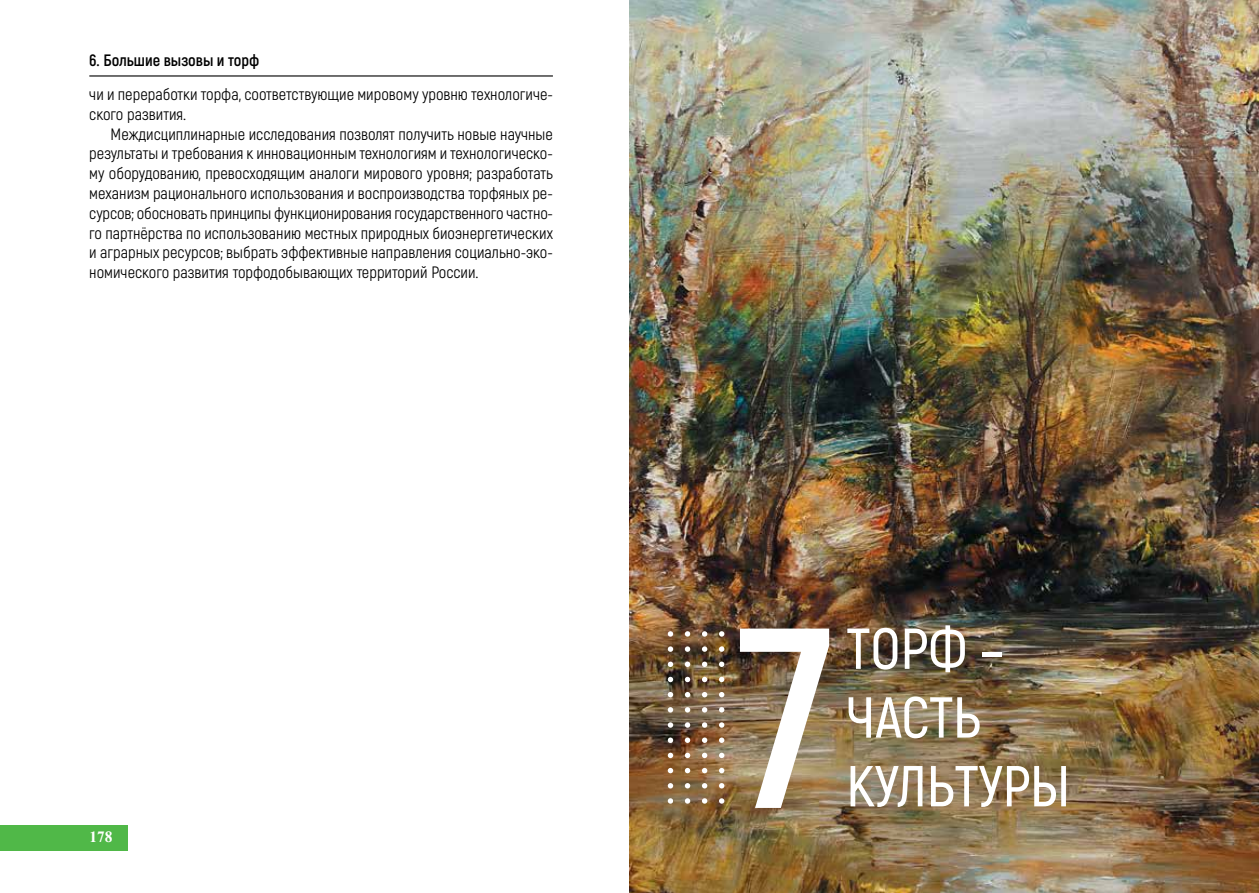
<style>
.page{position:relative;width:1259px;height:893px;background:#fff}
.page>*{position:absolute;margin:0;border:0;box-sizing:border-box;transform-origin:0 0}
.t1{font:16.5px/19.8px "Akrobat";color:#000}
.t2{font:700 16.5px "Akrobat";color:#000}
.t3{font:700 15px "Newton";color:#fff}
</style>
<div class="page">
<div style="left:0;top:825px;width:128px;height:25px;background:#50b848"></div>
<hr style="left:89px;top:75px;width:464px;height:2px;background:#000">
<img style="left:629px;top:0;width:630px;height:893px">
<img style="left:740px;top:629px;width:89px;height:179px">
<svg style="left:847px;top:628px;width:50px;height:42px"></svg>
<svg style="left:904px;top:625px;width:61px;height:47px"></svg>
<hr style="left:982px;top:652px;width:19px;height:4px;background:#fff">
<svg style="left:848px;top:696px;width:131px;height:42px"></svg>
<svg style="left:850px;top:766px;width:72px;height:41px"></svg>
<svg style="left:931px;top:766px;width:135px;height:41px"></svg>
<svg style="left:668px;top:798px;width:5px;height:6px"></svg>
<svg style="left:668px;top:783px;width:5px;height:5px"></svg>
<svg style="left:668px;top:768px;width:5px;height:5px"></svg>
<svg style="left:668px;top:753px;width:5px;height:5px"></svg>
<svg style="left:668px;top:737px;width:5px;height:6px"></svg>
<svg style="left:668px;top:722px;width:5px;height:6px"></svg>
<svg style="left:668px;top:707px;width:5px;height:6px"></svg>
<svg style="left:668px;top:692px;width:5px;height:5px"></svg>
<svg style="left:668px;top:677px;width:5px;height:5px"></svg>
<svg style="left:668px;top:662px;width:5px;height:5px"></svg>
<svg style="left:668px;top:646px;width:5px;height:6px"></svg>
<svg style="left:668px;top:631px;width:5px;height:6px"></svg>
<svg style="left:685px;top:798px;width:5px;height:6px"></svg>
<svg style="left:685px;top:783px;width:5px;height:5px"></svg>
<svg style="left:685px;top:768px;width:5px;height:5px"></svg>
<svg style="left:685px;top:753px;width:5px;height:5px"></svg>
<svg style="left:685px;top:737px;width:5px;height:6px"></svg>
<svg style="left:685px;top:722px;width:5px;height:6px"></svg>
<svg style="left:685px;top:707px;width:5px;height:6px"></svg>
<svg style="left:685px;top:692px;width:5px;height:5px"></svg>
<svg style="left:685px;top:677px;width:5px;height:5px"></svg>
<svg style="left:685px;top:662px;width:5px;height:5px"></svg>
<svg style="left:685px;top:646px;width:5px;height:6px"></svg>
<svg style="left:685px;top:631px;width:5px;height:6px"></svg>
<svg style="left:702px;top:798px;width:5px;height:6px"></svg>
<svg style="left:702px;top:783px;width:5px;height:5px"></svg>
<svg style="left:702px;top:768px;width:5px;height:5px"></svg>
<svg style="left:702px;top:753px;width:5px;height:5px"></svg>
<svg style="left:702px;top:737px;width:5px;height:6px"></svg>
<svg style="left:702px;top:722px;width:5px;height:6px"></svg>
<svg style="left:702px;top:707px;width:5px;height:6px"></svg>
<svg style="left:702px;top:692px;width:5px;height:5px"></svg>
<svg style="left:702px;top:677px;width:5px;height:5px"></svg>
<svg style="left:702px;top:662px;width:5px;height:5px"></svg>
<svg style="left:702px;top:646px;width:5px;height:6px"></svg>
<svg style="left:702px;top:631px;width:5px;height:6px"></svg>
<svg style="left:719px;top:798px;width:5px;height:6px"></svg>
<svg style="left:719px;top:783px;width:5px;height:5px"></svg>
<svg style="left:719px;top:768px;width:5px;height:5px"></svg>
<svg style="left:719px;top:753px;width:5px;height:5px"></svg>
<svg style="left:719px;top:737px;width:5px;height:6px"></svg>
<svg style="left:719px;top:722px;width:5px;height:6px"></svg>
<svg style="left:719px;top:707px;width:5px;height:6px"></svg>
<svg style="left:719px;top:692px;width:5px;height:5px"></svg>
<svg style="left:719px;top:677px;width:5px;height:5px"></svg>
<svg style="left:719px;top:662px;width:5px;height:5px"></svg>
<svg style="left:719px;top:646px;width:5px;height:6px"></svg>
<svg style="left:719px;top:631px;width:5px;height:6px"></svg>
<p class="t2" style="left:89px;top:50px;width:172px">6. Большие вызовы и торф</p>
<p class="t1" style="left:89px;top:84px;width:465px">чи и переработки торфа, соответствующие мировому уровню технологиче&shy;ского развития.</p>
<p class="t1" style="left:89px;top:124px;width:465px;text-align:justify;text-indent:21px">Междисциплинарные исследования позволят получить новые научные результаты и требования к инновационным технологиям и технологическо&shy;му оборудованию, превосходящим аналоги мирового уровня; разработать механизм рационального использования и воспроизводства торфяных ре&shy;сурсов; обосновать принципы функционирования государственного частно&shy;го партнёрства по использованию местных природных биоэнергетических и аграрных ресурсов; выбрать эффективные направления социально-эко&shy;номического развития торфодобывающих территорий России.</p>
<p class="t3" style="left:89px;top:827px;width:25px">178</p>
</div>
